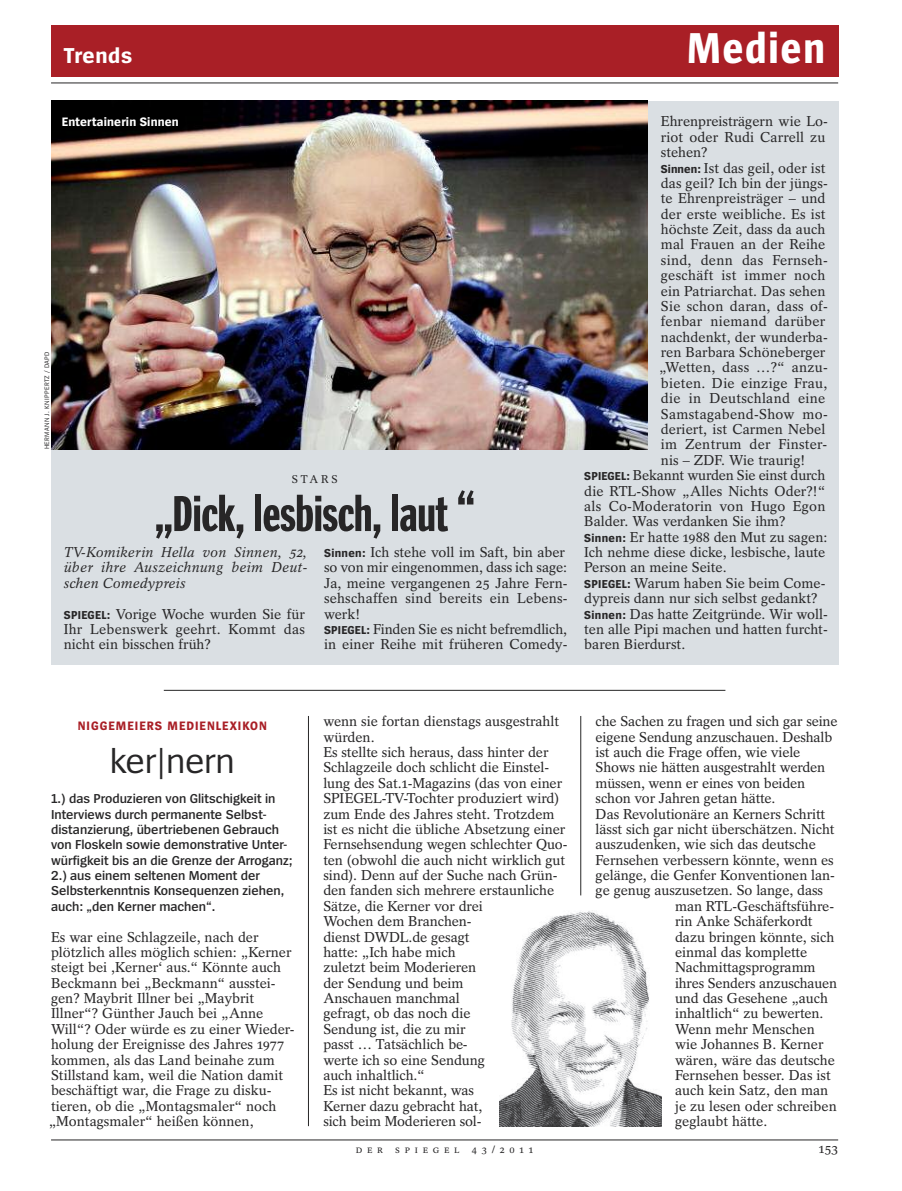
<style>
.page{position:relative;width:902px;height:1191px;background:#fff}
.page>*{position:absolute;margin:0;border:0;box-sizing:border-box;transform-origin:0 0}
.t1{font:51px "Spiegel Headline";letter-spacing:-.01em;color:#272627}
.t2{font:700 45px "Spiegel Sans Cd";letter-spacing:.03em;color:#fff}
.t3{font:36px "Spiegel Sans";letter-spacing:-.01em;color:#272627}
.t4{font:700 22.5px "Spiegel Sans";letter-spacing:.025em;color:#fff}
.t5{font:14.25px/15.3px "Spiegel Serif";letter-spacing:-.005em;color:#272627}
.t6{font:14.25px "Spiegel Serif";letter-spacing:.02em;color:#272627}
.t7{font:italic 14.25px/15.5px "Spiegel Serif";letter-spacing:.015em;color:#272627;text-align:justify}
.t8{font:14.25px "Spiegel Serif";letter-spacing:.015em;color:#272627}
.t9{font:600 13.5px/15.5px "Spiegel Sans";color:#272627}
.t10{font:13.5px "Spiegel Serif";color:#272627}
.t11{font:700 12.75px "Spiegel Sans";letter-spacing:.08em;color:#a91f26}
.t12{font:700 12.75px "Spiegel Sans";letter-spacing:.01em;color:#fff}
.t13{font:11.25px "Spiegel Serif";letter-spacing:.245em;color:#272627}
.t14{font:10.5px "Spiegel Serif";letter-spacing:.45em;color:#272627}
.t15{font:6.75px "Spiegel Sans";letter-spacing:.05em;color:#272627}
.s1{font-family:"Spiegel Sans";font-weight:700;font-size:12px}
</style>
<div class="page">
<hr style="left:51px;top:83px;width:787px;height:1px;background:#272627">
<div style="left:51px;top:26px;width:787px;height:51px;background:#a91f26"></div>
<hr style="left:51px;top:1139px;width:787px;height:1px;background:#272627">
<hr style="left:164px;top:690px;width:561px;height:1px;background:#272627">
<hr style="left:308px;top:716px;width:1px;height:410px;background:#272627">
<hr style="left:580px;top:716px;width:1px;height:179px;background:#272627">
<div style="left:51px;top:101px;width:787px;height:563px;background:#dadfe3"></div>
<img style="left:51px;top:101px;width:596px;height:348px">
<img style="left:500px;top:910px;width:161px;height:216px">
<h3 class="t4" style="left:64px;top:48px;width:70px">Trends</h3>
<h2 class="t2" style="left:686px;top:32px;width:140px">Medien</h2>
<p class="t12" style="left:62px;top:117px;width:118px">Entertainerin Sinnen</p>
<p class="t15" style="left:45px;top:449px;width:99px;rotate:-90deg">HERMANN J. KNIPPERTZ / DAPD</p>
<p class="t13" style="left:292px;top:475px;width:47px">STARS</p>
<h1 class="t1" style="left:155px;top:495px;width:321px">„Dick, lesbisch, laut “</h1>
<p class="t7" style="left:64px;top:546px;width:245px">TV-Komikerin Hella von Sinnen, 52, über ihre Auszeichnung beim Deut&shy;schen Comedypreis</p>
<p class="t5" style="left:64px;top:607px;width:242px;text-align:justify"><span class="s1">SPIEGEL:</span> Vorige Woche wurden Sie für Ihr Lebenswerk geehrt. Kommt das nicht ein bisschen früh?</p>
<p class="t5" style="left:324px;top:546px;width:245px"><span class="s1">Sinnen:</span> Ich stehe voll im Saft, bin aber so von mir eingenommen, dass ich sage:<br>Ja, meine vergangenen 25 Jahre Fern&shy;sehschaffen sind bereits ein Lebens&shy;werk!<br><span class="s1">SPIEGEL:</span> Finden Sie es nicht befremdlich, in einer Reihe mit früheren Comedy-</p>
<p class="t5" style="left:660px;top:115px;width:168px">Ehrenpreisträgern wie Lo-</p>
<p class="t5" style="left:660px;top:131px;width:166px">riot oder Rudi Carrell zu</p>
<p class="t5" style="left:660px;top:146px;width:48px">stehen?</p>
<p class="t5" style="left:660px;top:161px;width:166px"><span class="s1">Sinnen:</span> Ist das geil, oder ist</p>
<p class="t5" style="left:660px;top:177px;width:168px">das geil? Ich bin der jüngs-</p>
<p class="t5" style="left:660px;top:192px;width:166px">te Ehrenpreisträger – und</p>
<p class="t5" style="left:660px;top:208px;width:166px">der erste weibliche. Es ist</p>
<p class="t5" style="left:660px;top:223px;width:166px">höchste Zeit, dass da auch</p>
<p class="t5" style="left:660px;top:238px;width:166px">mal Frauen an der Reihe</p>
<p class="t6" style="left:660px;top:255px;width:168px">sind, denn das Fernseh-</p>
<p class="t6" style="left:660px;top:270px;width:166px">geschäft ist immer noch</p>
<p class="t5" style="left:660px;top:284px;width:166px">ein Patriarchat. Das sehen</p>
<p class="t6" style="left:660px;top:301px;width:168px">Sie schon daran, dass of-</p>
<p class="t6" style="left:660px;top:316px;width:166px">fenbar niemand darüber</p>
<p class="t5" style="left:660px;top:331px;width:168px">nachdenkt, der wunderba-</p>
<p class="t5" style="left:660px;top:346px;width:166px">ren Barbara Schöneberger</p>
<p class="t6" style="left:659px;top:362px;width:170px">„Wetten, dass …?“ anzu-</p>
<p class="t6" style="left:660px;top:378px;width:168px">bieten. Die einzige Frau,</p>
<p class="t6" style="left:660px;top:393px;width:166px">die in Deutschland eine</p>
<p class="t6" style="left:660px;top:409px;width:168px">Samstagabend-Show mo-</p>
<p class="t5" style="left:660px;top:423px;width:166px">deriert, ist Carmen Nebel</p>
<p class="t6" style="left:660px;top:439px;width:168px">im Zentrum der Finster-</p>
<p class="t5" style="left:660px;top:454px;width:146px">nis – ZDF. Wie traurig!</p>
<p class="t5" style="left:584px;top:469px;width:242px"><span class="s1">SPIEGEL:</span> Bekannt wurden Sie einst durch</p>
<p class="t5" style="left:584px;top:484px;width:242px">die RTL-Show „Alles Nichts Oder?!“</p>
<p class="t8" style="left:584px;top:501px;width:242px">als Co-Moderatorin von Hugo Egon</p>
<p class="t5" style="left:584px;top:515px;width:203px">Balder. Was verdanken Sie ihm?</p>
<p class="t5" style="left:584px;top:530px;width:244px"><span class="s1">Sinnen:</span> Er hatte 1988 den Mut zu sagen:</p>
<p class="t5" style="left:584px;top:546px;width:242px">Ich nehme diese dicke, lesbische, laute</p>
<p class="t5" style="left:584px;top:561px;width:144px">Person an meine Seite.</p>
<p class="t5" style="left:584px;top:577px;width:242px"><span class="s1">SPIEGEL:</span> Warum haben Sie beim Come-</p>
<p class="t5" style="left:584px;top:592px;width:235px">dypreis dann nur sich selbst gedankt?</p>
<p class="t5" style="left:584px;top:607px;width:245px"><span class="s1">Sinnen:</span> Das hatte Zeitgründe. Wir woll-</p>
<p class="t5" style="left:584px;top:623px;width:245px">ten alle Pipi machen und hatten furcht-</p>
<p class="t5" style="left:584px;top:638px;width:102px">baren Bierdurst.</p>
<p class="t11" style="left:78px;top:720px;width:191px">NIGGEMEIERS MEDIENLEXIKON</p>
<h3 class="t3" style="left:110px;top:748px;width:127px">ker|nern</h3>
<p class="t9" style="left:51px;top:792px;width:243px">1.) das Produzieren von Glitschigkeit in Interviews durch permanente Selbst&shy;distanzierung, übertriebenen Gebrauch von Floskeln sowie demonstrative Unter&shy;würfigkeit bis an die Grenze der Arroganz; 2.) aus einem seltenen Moment der Selbsterkenntnis Konsequenzen ziehen, auch: „den Kerner machen“.</p>
<p class="t5" style="left:49px;top:930px;width:247px">Es war eine Schlagzeile, nach der plötzlich alles möglich schien: „Kerner steigt bei ,Kerner‘ aus.“ Könnte auch Beckmann bei „Beckmann“ ausstei&shy;gen? Maybrit Illner bei „Maybrit Illner“? Günther Jauch bei „Anne Will“? Oder würde es zu einer Wieder&shy;holung der Ereignisse des Jahres 1977 kommen, als das Land beinahe zum Stillstand kam, weil die Nation damit beschäftigt war, die Frage zu disku&shy;tieren, ob die „Montagsmaler“ noch „Montagsmaler“ heißen können,</p>
<p class="t5" style="left:323px;top:715px;width:245px">wenn sie fortan dienstags ausgestrahlt würden.<br>Es stellte sich heraus, dass hinter der<br>Schlagzeile doch schlicht die Einstel&shy;lung des Sat.1-Magazins (das von einer<br>SPIEGEL-TV-Tochter produziert wird) zum Ende des Jahres steht. Trotzdem ist es nicht die übliche Absetzung einer<br>Fernsehsendung wegen schlechter Quo&shy;ten (obwohl die auch nicht wirklich gut sind). Denn auf der Suche nach Grün&shy;den fanden sich mehrere erstaunliche<br>Sätze, die Kerner vor drei<br>Wochen dem Branchen-<br>dienst DWDL.de gesagt<br>hatte: „Ich habe mich<br>zuletzt beim Moderieren<br>der Sendung und beim<br>Anschauen manchmal<br>gefragt, ob das noch die<br>Sendung ist, die zu mir<br>passt … Tatsächlich be-<br>werte ich so eine Sendung<br>auch inhaltlich.“<br>Es ist nicht bekannt, was<br>Kerner dazu gebracht hat,<br>sich beim Moderieren sol-</p>
<p class="t5" style="left:595px;top:715px;width:243px">che Sachen zu fragen und sich gar seine</p>
<p class="t5" style="left:595px;top:730px;width:238px">eigene Sendung anzuschauen. Deshalb</p>
<p class="t5" style="left:595px;top:746px;width:206px">ist auch die Frage offen, wie viele</p>
<p class="t5" style="left:595px;top:761px;width:231px">Shows nie hätten ausgestrahlt werden</p>
<p class="t5" style="left:595px;top:776px;width:211px">müssen, wenn er eines von beiden</p>
<p class="t5" style="left:595px;top:792px;width:181px">schon vor Jahren getan hätte.</p>
<p class="t5" style="left:595px;top:807px;width:231px">Das Revolutionäre an Kerners Schritt</p>
<p class="t5" style="left:595px;top:823px;width:240px">lässt sich gar nicht überschätzen. Nicht</p>
<p class="t5" style="left:595px;top:838px;width:222px">auszudenken, wie sich das deutsche</p>
<p class="t5" style="left:595px;top:853px;width:240px">Fernsehen verbessern könnte, wenn es</p>
<p class="t5" style="left:595px;top:869px;width:241px">gelänge, die Genfer Konventionen lan-</p>
<p class="t5" style="left:595px;top:884px;width:229px">ge genug auszusetzen. So lange, dass</p>
<p class="t5" style="left:675px;top:899px;width:160px">man RTL-Geschäftsführe-</p>
<p class="t5" style="left:675px;top:915px;width:139px">rin Anke Schäferkordt</p>
<p class="t5" style="left:675px;top:930px;width:161px">dazu bringen könnte, sich</p>
<p class="t5" style="left:675px;top:946px;width:134px">einmal das komplette</p>
<p class="t5" style="left:675px;top:961px;width:142px">Nachmittagsprogramm</p>
<p class="t5" style="left:675px;top:976px;width:163px">ihres Senders anzuschauen</p>
<p class="t5" style="left:675px;top:992px;width:154px">und das Gesehene „auch</p>
<p class="t5" style="left:675px;top:1007px;width:150px">inhaltlich“ zu bewerten.</p>
<p class="t5" style="left:675px;top:1022px;width:141px">Wenn mehr Menschen</p>
<p class="t5" style="left:675px;top:1038px;width:150px">wie Johannes B. Kerner</p>
<p class="t5" style="left:675px;top:1053px;width:161px">wären, wäre das deutsche</p>
<p class="t5" style="left:675px;top:1069px;width:157px">Fernsehen besser. Das ist</p>
<p class="t5" style="left:675px;top:1084px;width:155px">auch kein Satz, den man</p>
<p class="t5" style="left:675px;top:1099px;width:163px">je zu lesen oder schreiben</p>
<p class="t5" style="left:675px;top:1115px;width:94px">geglaubt hätte.</p>
<p class="t14" style="left:356px;top:1145px;width:179px">DER SPIEGEL 43/2011</p>
<p class="t10" style="left:818px;top:1143px;width:21px">153</p>
</div>
